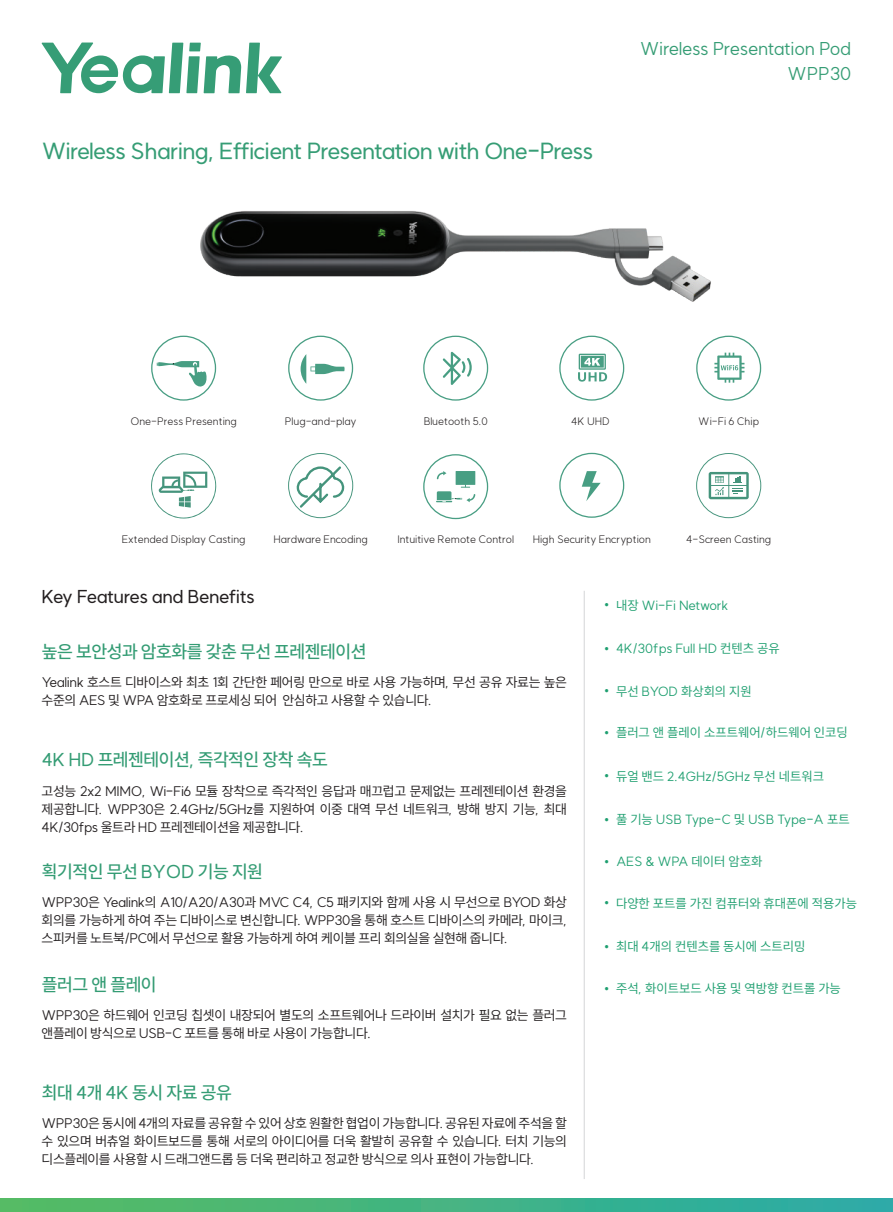
<style>
.page{position:relative;width:893px;height:1212px;background:#fff}
.page>*{position:absolute;margin:0;border:0;box-sizing:border-box;transform-origin:0 0}
.t1{font:500 22.5px "SUIT";letter-spacing:-.04em;color:#369d75}
.t2{font:500 18px "SUIT";letter-spacing:-.025em;color:#349c74}
.t3{font:18px/24.6px "SUIT";letter-spacing:-.02em;color:#369d75;text-align:right}
.t4{font:500 18px "SUIT";letter-spacing:-.035em;color:#231f20}
.t5{font:13.5px/18px "SUIT";letter-spacing:-.025em;color:#231f20;text-align:justify}
.t6{font:12.9px "SUIT";color:#1f9f70}
.t7{font:12.9px "SUIT";letter-spacing:-.02em;color:#1f9f70}
.t8{font:10.5px "SUIT Variable";color:#231f20}
.s1{font-family:"Microsoft Phags Pa";font-size:13.5px}
</style>
<div class="page">
<svg style="left:41px;top:43px;width:241px;height:50px"></svg>
<hr style="left:584px;top:591px;width:1px;height:588px;background:#d4d5d7">
<svg style="left:0;top:1199px;width:893px;height:13px"></svg>
<img style="left:118px;top:59px;width:644px;height:342px">
<svg style="left:696px;top:453px;width:65px;height:65px"></svg>
<svg style="left:151px;top:453px;width:66px;height:66px"></svg>
<div style="left:151px;top:336px;width:65px;height:65px;border:1px solid #489e83;border-radius:50%"></div>
<svg style="left:157px;top:361px;width:51px;height:27px"></svg>
<div style="left:423px;top:454px;width:65px;height:65px;border:1px solid #489e83;border-radius:50%"></div>
<svg style="left:436px;top:471px;width:39px;height:31px"></svg>
<div style="left:288px;top:336px;width:65px;height:65px;border:1px solid #489e83;border-radius:50%"></div>
<svg style="left:301px;top:354px;width:44px;height:30px"></svg>
<div style="left:559px;top:336px;width:65px;height:65px;border:1px solid #489e83;border-radius:50%"></div>
<svg style="left:578px;top:354px;width:29px;height:28px"></svg>
<div style="left:696px;top:336px;width:65px;height:65px;border:1px solid #489e83;border-radius:50%"></div>
<svg style="left:714px;top:353px;width:30px;height:30px"></svg>
<div style="left:559px;top:453px;width:65px;height:65px;border:1px solid #489e83;border-radius:50%"></div>
<svg style="left:582px;top:471px;width:19px;height:30px"></svg>
<div style="left:423px;top:336px;width:65px;height:65px;border:1px solid #489e83;border-radius:50%"></div>
<svg style="left:443px;top:352px;width:29px;height:33px"></svg>
<svg style="left:288px;top:453px;width:65px;height:65px"></svg>
<h1 class="t1" style="left:42px;top:139px;width:553px">Wireless Sharing, Efficient Presentation with One-Press</h1>
<h2 class="t3" style="left:640px;top:37px;width:213px">Wireless Presentation Pod<br>WPP30</h2>
<p class="t8" style="left:130px;top:416px;width:108px">One-Press Presenting</p>
<p class="t8" style="left:285px;top:416px;width:73px">Plug-and-play</p>
<p class="t8" style="left:424px;top:416px;width:66px">Bluetooth 5.0</p>
<p class="t8" style="left:571px;top:416px;width:40px">4K UHD</p>
<p class="t8" style="left:698px;top:416px;width:62px">Wi-Fi 6 Chip</p>
<p class="t8" style="left:122px;top:534px;width:125px">Extended Display Casting</p>
<p class="t8" style="left:273px;top:534px;width:96px">Hardware Encoding</p>
<p class="t8" style="left:397px;top:534px;width:118px">Intuitive Remote Control</p>
<p class="t8" style="left:533px;top:534px;width:120px">High Security Encryption</p>
<p class="t8" style="left:686px;top:534px;width:87px">4-Screen Casting</p>
<h2 class="t4" style="left:42px;top:588px;width:215px">Key Features and Benefits</h2>
<p class="t7" style="left:604px;top:599px;width:126px"><span class="s1">•</span> 내장 Wi-Fi Network</p>
<p class="t6" style="left:604px;top:642px;width:177px"><span class="s1">•</span> 4K/30fps Full HD 컨텐츠 공유</p>
<p class="t6" style="left:604px;top:684px;width:149px"><span class="s1">•</span> 무선 BYOD 화상회의 지원</p>
<p class="t6" style="left:604px;top:726px;width:245px"><span class="s1">•</span> 플러그 앤 플레이 소프트웨어/하드웨어 인코딩</p>
<p class="t6" style="left:604px;top:770px;width:222px"><span class="s1">•</span> 듀얼 밴드 2.4GHz/5GHz 무선 네트워크</p>
<p class="t7" style="left:604px;top:813px;width:247px"><span class="s1">•</span> 풀 기능 USB Type-C 및 USB Type-A 포트</p>
<p class="t6" style="left:604px;top:855px;width:160px"><span class="s1">•</span> AES &amp; WPA 데이터 암호화</p>
<p class="t6" style="left:604px;top:897px;width:254px"><span class="s1">•</span> 다양한 포트를 가진 컴퓨터와 휴대폰에 적용가능</p>
<p class="t6" style="left:604px;top:940px;width:203px"><span class="s1">•</span> 최대 4개의 컨텐츠를 동시에 스트리밍</p>
<p class="t6" style="left:604px;top:982px;width:238px"><span class="s1">•</span> 주석, 화이트보드 사용 및 역방향 컨트롤 가능</p>
<h2 class="t2" style="left:42px;top:642px;width:326px">높은 보안성과 암호화를 갖춘 무선 프레젠테이션</h2>
<p class="t5" style="left:42px;top:674px;width:527px">Yealink 호스트 디바이스와 최초 1회 간단한 페어링 만으로 바로 사용 가능하며, 무선 공유 자료는 높은 수준의 AES 및 WPA 암호화로 프로세싱 되어 안심하고 사용할 수 있습니다.</p>
<h2 class="t2" style="left:42px;top:751px;width:287px">4K HD 프레젠테이션, 즉각적인 장착 속도</h2>
<p class="t5" style="left:42px;top:782px;width:527px">고성능 2x2 MIMO, Wi-Fi6 모듈 장착으로 즉각적인 응답과 매끄럽고 문제없는 프레젠테이션 환경을 제공합니다. WPP30은 2.4GHz/5GHz를 지원하여 이중 대역 무선 네트워크, 방해 방지 기능, 최대 4K/30fps 울트라 HD 프레젠테이션을 제공합니다.</p>
<h2 class="t2" style="left:42px;top:862px;width:223px">획기적인 무선 BYOD 기능 지원</h2>
<p class="t5" style="left:42px;top:894px;width:527px">WPP30은 Yealink의 A10/A20/A30과 MVC C4, C5 패키지와 함께 사용 시 무선으로 BYOD 화상 회의를 가능하게 하여 주는 디바이스로 변신합니다. WPP30을 통해 호스트 디바이스의 카메라, 마이크, 스피커를 노트북/PC에서 무선으로 활용 가능하게 하여 케이블 프리 회의실을 실현해 줍니다.</p>
<h2 class="t2" style="left:42px;top:975px;width:116px">플러그 앤 플레이</h2>
<p class="t5" style="left:42px;top:1007px;width:527px">WPP30은 하드웨어 인코딩 칩셋이 내장되어 별도의 소프트웨어나 드라이버 설치가 필요 없는 플러그 앤플레이 방식으로 USB-C 포트를 통해 바로 사용이 가능합니다.</p>
<h2 class="t2" style="left:42px;top:1083px;width:191px">최대 4개 4K 동시 자료 공유</h2>
<p class="t5" style="left:42px;top:1115px;width:527px">WPP30은 동시에 4개의 자료를 공유할 수 있어 상호 원활한 협업이 가능합니다. 공유된 자료에 주석을 할 수 있으며 버츄얼 화이트보드를 통해 서로의 아이디어를 더욱 활발히 공유할 수 있습니다. 터치 기능의 디스플레이를 사용할 시 드래그앤드롭 등 더욱 편리하고 정교한 방식으로 의사 표현이 가능합니다.</p>
</div>
